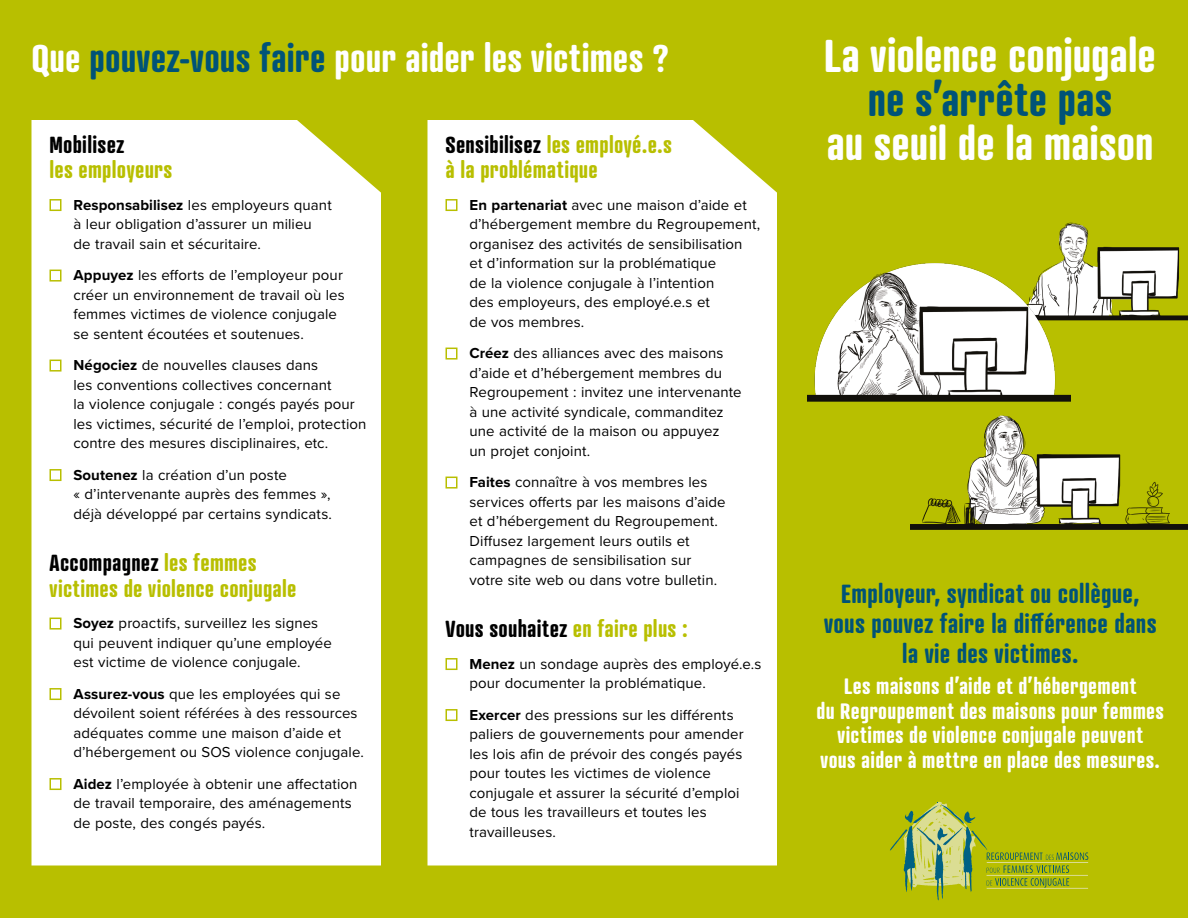
<style>
.page{position:relative;width:1188px;height:918px;background:#b8bf00}
.page>*{position:absolute;margin:0;border:0;box-sizing:border-box;transform-origin:0 0}
.t1{font:700 44.55px "Atrament";color:#fff}
.t2{font:700 44.55px "Atrament";letter-spacing:.005em;color:#005377}
.t3{font:700 37.5px "Atrament";letter-spacing:.005em;color:#fff}
.t4{font:700 25.35px/30px "Atrament";letter-spacing:.01em;color:#005377;text-align:center}
.t5{font:700 22.5px/25.5px "Atrament";letter-spacing:.01em;color:#b8bf00}
.t6{font:700 22.5px "Atrament";letter-spacing:.01em;color:#000}
.t7{font:700 21.6px/24.8px "Atrament";letter-spacing:.015em;color:#fff;text-align:center}
.t8{font:15px/19.5px "Proxima Nova";letter-spacing:.005em;color:#000}
.s1{color:#005377}
.s2{font-weight:700}
.s3{color:#000}
.s4{color:#b8bf00}
</style>
<div class="page">
<div style="left:428px;top:120px;width:349px;height:746px;background:#fff"></div>
<div style="left:446px;top:199px;width:12px;height:12px;border:2px solid #b8bf00"></div>
<div style="left:446px;top:348px;width:12px;height:12px;border:2px solid #b8bf00"></div>
<div style="left:446px;top:477px;width:12px;height:12px;border:2px solid #b8bf00"></div>
<div style="left:446px;top:658px;width:12px;height:12px;border:2px solid #b8bf00"></div>
<div style="left:446px;top:709px;width:12px;height:12px;border:2px solid #b8bf00"></div>
<div style="left:32px;top:120px;width:349px;height:746px;background:#fff"></div>
<div style="left:50px;top:199px;width:12px;height:12px;border:2px solid #b8bf00"></div>
<div style="left:50px;top:270px;width:12px;height:12px;border:2px solid #b8bf00"></div>
<div style="left:50px;top:360px;width:12px;height:12px;border:2px solid #b8bf00"></div>
<div style="left:50px;top:469px;width:12px;height:12px;border:2px solid #b8bf00"></div>
<div style="left:50px;top:618px;width:12px;height:12px;border:2px solid #b8bf00"></div>
<div style="left:50px;top:688px;width:12px;height:12px;border:2px solid #b8bf00"></div>
<div style="left:50px;top:778px;width:12px;height:12px;border:2px solid #b8bf00"></div>
<svg style="left:890px;top:802px;width:198px;height:99px"></svg>
<img style="left:911px;top:452px;width:277px;height:78px">
<img style="left:1071px;top:222px;width:117px;height:99px">
<img style="left:808px;top:222px;width:263px;height:230px">
<h2 class="t3" style="left:32px;top:34px;width:639px">Que <span class="s1">pouvez-vous faire</span> pour aider les victimes ?</h2>
<h3 class="t6" style="left:50px;top:130px;width:76px">Mobilisez</h3>
<h3 class="t5" style="left:50px;top:157px;width:125px">les employeurs</h3>
<p class="t8" style="left:74px;top:196px;width:260px"><span class="s2">Responsabilisez</span> les employeurs quant à leur obligation d’assurer un milieu de travail sain et sécuritaire.</p>
<p class="t8" style="left:74px;top:266px;width:273px"><span class="s2">Appuyez</span> les efforts de l’employeur pour créer un environnement de travail où les femmes victimes de violence conjugale se sentent écoutées et soutenues.</p>
<p class="t8" style="left:74px;top:356px;width:295px"><span class="s2">Négociez</span> de nouvelles clauses dans<br>les conventions collectives concernant<br>la violence conjugale : congés payés pour les victimes, sécurité de l’emploi, protection contre des mesures disciplinaires, etc.</p>
<p class="t8" style="left:74px;top:466px;width:260px"><span class="s2">Soutenez</span> la création d’un poste<br>« d’intervenante auprès des femmes », déjà développé par certains syndicats.</p>
<h3 class="t5" style="left:49px;top:550px;width:248px"><span class="s3">Accompagnez</span> les femmes victimes de violence conjugale</h3>
<p class="t8" style="left:74px;top:614px;width:260px"><span class="s2">Soyez</span> proactifs, surveillez les signes qui peuvent indiquer qu’une employée est victime de violence conjugale.</p>
<p class="t8" style="left:74px;top:685px;width:292px"><span class="s2">Assurez-vous</span> que les employées qui se dévoilent soient référées à des ressources adéquates comme une maison d’aide et d’hébergement ou SOS violence conjugale.</p>
<p class="t8" style="left:74px;top:775px;width:285px"><span class="s2">Aidez</span> l’employée à obtenir une affectation de travail temporaire, des aménagements de poste, des congés payés.</p>
<h3 class="t5" style="left:446px;top:132px;width:228px"><span class="s3">Sensibilisez</span> les employé.e.s à la problématique</h3>
<p class="t8" style="left:470px;top:196px;width:292px"><span class="s2">En partenariat</span> avec une maison d’aide et d’hébergement membre du Regroupement, organisez des activités de sensibilisation<br>et d’information sur la problématique<br>de la violence conjugale à l’intention<br>des employeurs, des employé.e.s et<br>de vos membres.</p>
<p class="t8" style="left:470px;top:344px;width:274px"><span class="s2">Créez</span> des alliances avec des maisons d’aide et d’hébergement membres du Regroupement : invitez une intervenante à une activité syndicale, commanditez une activité de la maison ou appuyez<br>un projet conjoint.</p>
<p class="t8" style="left:470px;top:473px;width:258px"><span class="s2">Faites</span> connaître à vos membres les services offerts par les maisons d’aide et d’hébergement du Regroupement.<br>Diffusez largement leurs outils et campagnes de sensibilisation sur votre site web ou dans votre bulletin.</p>
<h3 class="t6" style="left:446px;top:615px;width:244px">Vous souhaitez <span class="s4">en faire plus :</span></h3>
<p class="t8" style="left:469px;top:655px;width:293px"><span class="s2">Menez</span> un sondage auprès des employé.e.s pour documenter la problématique.</p>
<p class="t8" style="left:470px;top:706px;width:276px"><span class="s2">Exercer</span> des pressions sur les différents paliers de gouvernements pour amender les lois afin de prévoir des congés payés pour toutes les victimes de violence conjugale et assurer la sécurité d’emploi de tous les travailleurs et toutes les travailleuses.</p>
<h1 class="t1" style="left:824px;top:28px;width:333px">La violence conjugale</h1>
<h1 class="t2" style="left:868px;top:72px;width:246px">ne s’arrête pas</h1>
<h1 class="t1" style="left:826px;top:116px;width:329px">au seuil de la maison</h1>
<h3 class="t4" style="left:824px;top:579px;width:334px">Employeur, syndicat ou collègue, vous pouvez faire la différence dans la vie des victimes.</h3>
<h3 class="t7" style="left:817px;top:673px;width:349px">Les maisons d’aide et d’hébergement<br>du Regroupement des maisons pour femmes victimes de violence conjugale peuvent<br>vous aider à mettre en place des mesures.</h3>
</div>
